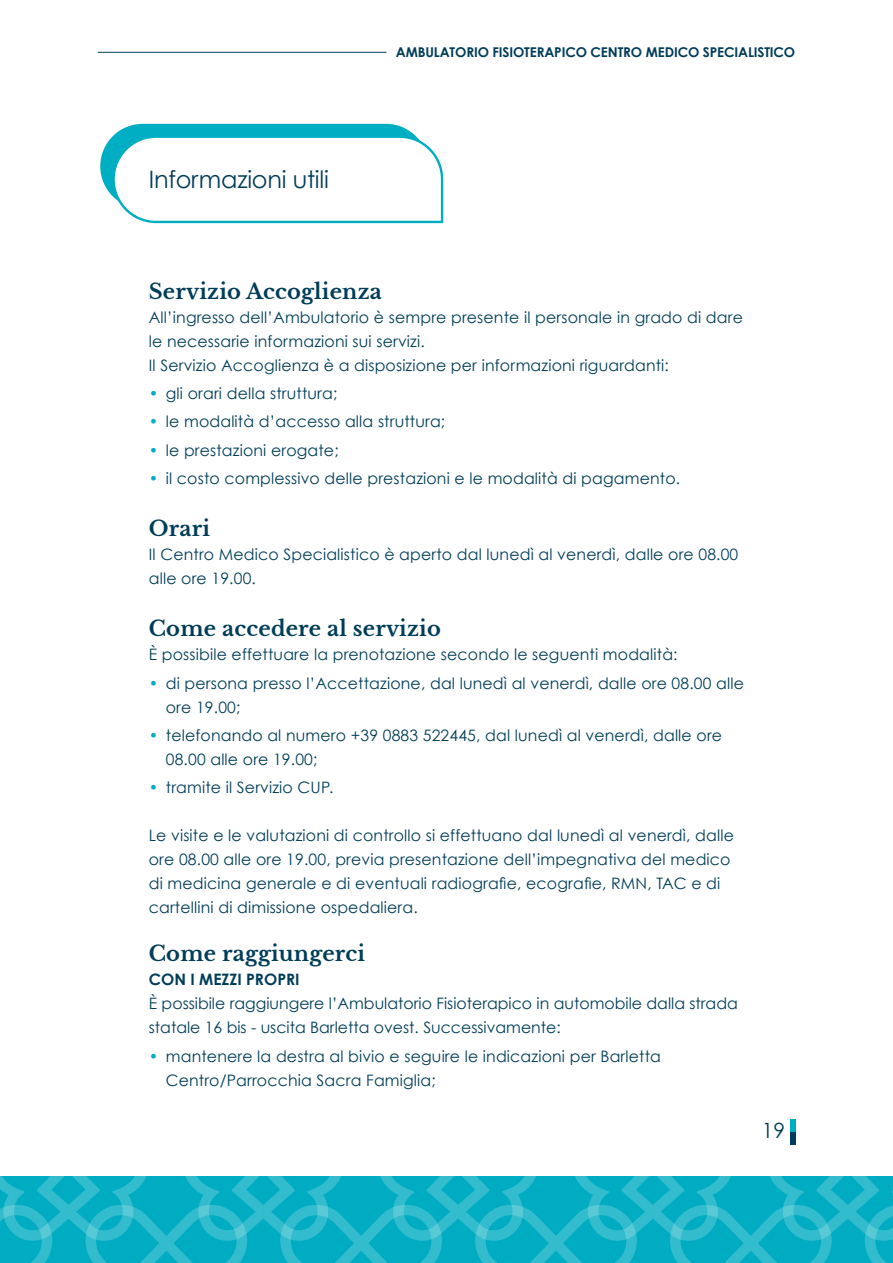
<style>
.page{position:relative;width:893px;height:1263px;background:#fff}
.page>*{position:absolute;margin:0;border:0;box-sizing:border-box;transform-origin:0 0}
.t1{font:24px "Century Gothic";letter-spacing:-.01em;color:#003d58}
.t2{font:700 21px "Libre Baskerville";letter-spacing:.01em;color:#003d58}
.t3{font:21px "Century Gothic";color:#003d58}
.t4{font:15.75px/24px "Century Gothic";letter-spacing:.01em;color:#003d58}
.t5{font:700 15.75px "Century Gothic";color:#003d58}
.t6{font:700 13.5px "Century Gothic";letter-spacing:-.01em;color:#003d58}
.s1{color:#00aec3}
</style>
<div class="page">
<svg style="left:0;top:1176px;width:893px;height:87px;background:#14b2c6"></svg>
<hr style="left:98px;top:52px;width:288px;height:1px;background:#003d58">
<div style="left:790px;top:1132px;width:5px;height:12px;background:#003d58"></div>
<div style="left:790px;top:1119px;width:5px;height:13px;background:#00aec3"></div>
<svg style="left:100px;top:124px;width:344px;height:100px"></svg>
<h1 class="t1" style="left:149px;top:165px;width:181px">Informazioni utili</h1>
<p class="t6" style="left:396px;top:44px;width:401px">AMBULATORIO FISIOTERAPICO CENTRO MEDICO SPECIALISTICO</p>
<h2 class="t2" style="left:149px;top:279px;width:235px">Servizio Accoglienza</h2>
<p class="t4" style="left:149px;top:305px;width:596px">All’ingresso dell’Ambulatorio è sempre presente il personale in grado di dare le necessarie informazioni sui servizi.<br>Il Servizio Accoglienza è a disposizione per informazioni riguardanti:</p>
<p class="t4" style="left:149px;top:381px;width:190px"><span class="s1">•</span> gli orari della struttura;</p>
<p class="t4" style="left:149px;top:409px;width:298px"><span class="s1">•</span> le modalità d’accesso alla struttura;</p>
<p class="t4" style="left:149px;top:438px;width:191px"><span class="s1">•</span> le prestazioni erogate;</p>
<p class="t4" style="left:149px;top:466px;width:533px"><span class="s1">•</span> il costo complessivo delle prestazioni e le modalità di pagamento.</p>
<h2 class="t2" style="left:149px;top:516px;width:63px">Orari</h2>
<p class="t4" style="left:149px;top:542px;width:591px">Il Centro Medico Specialistico è aperto dal lunedì al venerdì, dalle ore 08.00 alle ore 19.00.</p>
<h2 class="t2" style="left:149px;top:616px;width:294px">Come accedere al servizio</h2>
<p class="t4" style="left:149px;top:642px;width:530px">È possibile effettuare la prenotazione secondo le seguenti modalità:</p>
<p class="t4" style="left:166px;top:671px;width:580px;text-indent:-17px"><span class="s1">•</span> di persona presso l’Accettazione, dal lunedì al venerdì, dalle ore 08.00 alle ore 19.00;</p>
<p class="t4" style="left:166px;top:723px;width:558px;text-indent:-17px"><span class="s1">•</span> telefonando al numero +39 0883 522445, dal lunedì al venerdì, dalle ore<br>08.00 alle ore 19.00;</p>
<p class="t4" style="left:149px;top:775px;width:186px"><span class="s1">•</span> tramite il Servizio CUP.</p>
<p class="t4" style="left:149px;top:823px;width:587px">Le visite e le valutazioni di controllo si effettuano dal lunedì al venerdì, dalle ore 08.00 alle ore 19.00, previa presentazione dell’impegnativa del medico di medicina generale e di eventuali radiografie, ecografie, RMN, TAC e di cartellini di dimissione ospedaliera.</p>
<h2 class="t2" style="left:149px;top:941px;width:218px">Come raggiungerci</h2>
<p class="t5" style="left:149px;top:970px;width:152px">CON I MEZZI PROPRI</p>
<p class="t4" style="left:149px;top:991px;width:591px">È possibile raggiungere l’Ambulatorio Fisioterapico in automobile dalla strada statale 16 bis - uscita Barletta ovest. Successivamente:</p>
<p class="t4" style="left:166px;top:1043px;width:497px;text-indent:-17px"><span class="s1">•</span> mantenere la destra al bivio e seguire le indicazioni per Barletta<br>Centro/Parrocchia Sacra Famiglia;</p>
<h2 class="t3" style="left:762px;top:1118px;width:25px">19</h2>
</div>
